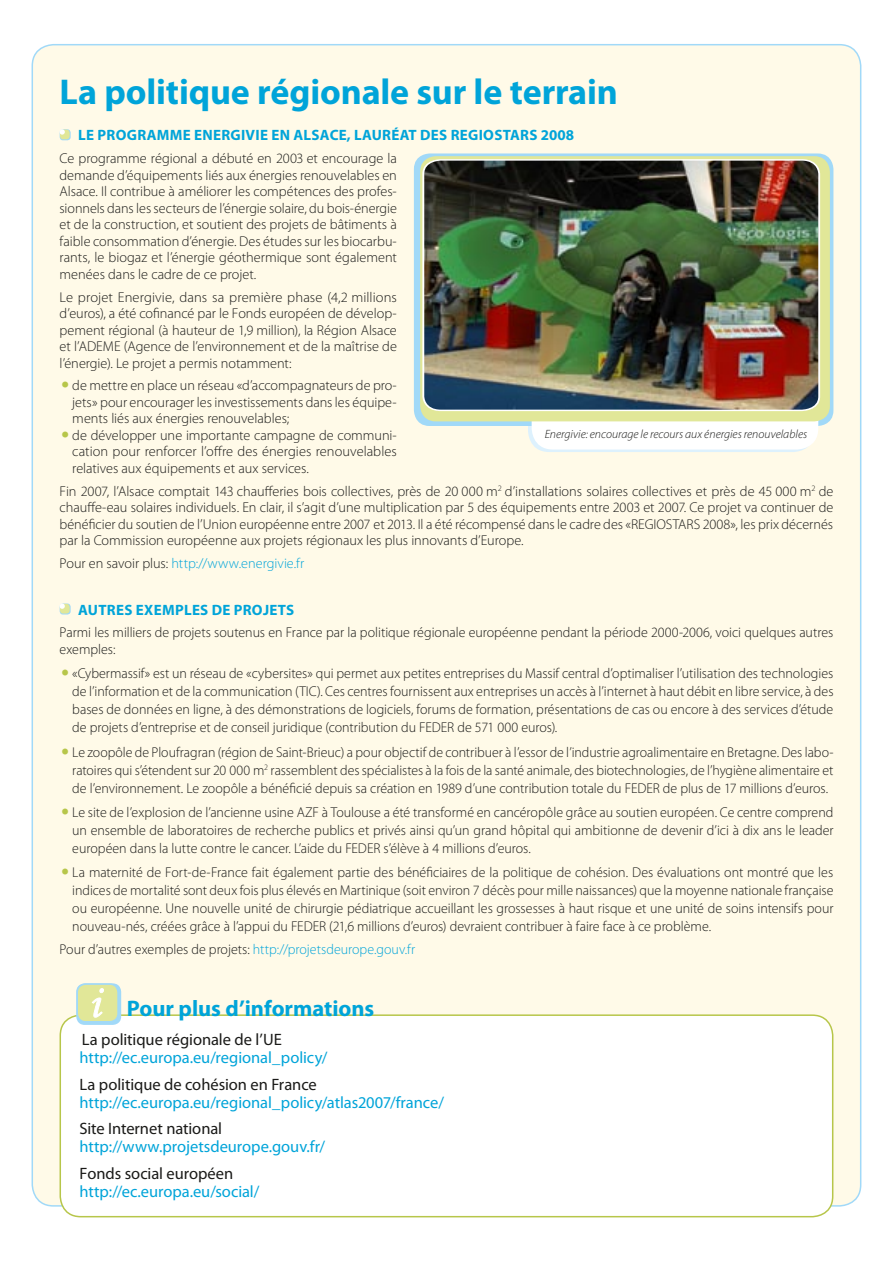
<style>
.page{position:relative;width:893px;height:1263px;background:#fff}
.page>*{position:absolute;margin:0;border:0;box-sizing:border-box;transform-origin:0 0}
.t1{font:700 36px "Myriad Pro";letter-spacing:-.005em;color:#00a4d9}
.t2{font:700 22.5px "Myriad Pro";letter-spacing:-.005em;color:#00a4d9}
.t3{font:16.5px "Myriad Pro";letter-spacing:-.005em;color:#00a4d9}
.t4{font:16.5px "Myriad Pro";letter-spacing:-.005em;color:#1a1a18}
.t5{font:700 15px "Myriad Pro";letter-spacing:.02em;color:#00a4d9}
.t6{font:300 14.25px/16.5px "Myriad Pro";color:#1a1a18;text-align:justify}
.t7{font:300 14.25px "Myriad Pro";color:#00a4d9}
.t8{font:italic 300 12px "Myriad Pro";letter-spacing:.005em;color:#1a1a18}
.s1{font-weight:900;font-size:21px;color:#b7c64a}
.s2{color:#1a1a18}
.s3{color:#00a4d9}
</style>
<div class="page">
<div style="left:32px;top:45px;width:829px;height:1161px;background:#fffae8;border-radius:21px"></div>
<svg style="left:60px;top:129px;width:11px;height:11px"></svg>
<div style="left:60px;top:130px;width:10px;height:9px;background:#e1e798;border-radius:3px"></div>
<svg style="left:60px;top:129px;width:5px;height:6px"></svg>
<svg style="left:60px;top:603px;width:11px;height:11px"></svg>
<div style="left:60px;top:604px;width:10px;height:9px;background:#e1e798;border-radius:3px"></div>
<svg style="left:60px;top:603px;width:5px;height:6px"></svg>
<svg style="left:528px;top:330px;width:287px;height:122px"></svg>
<div style="left:414px;top:153px;width:419px;height:273px;background:#a1d9f8;border-radius:16px"></div>
<div style="left:532px;top:327px;width:286px;height:122px;background:#fff;border-radius:21px"></div>
<div style="left:420px;top:156px;width:410px;height:265px;background:#e1e798;border-radius:16px"></div>
<img style="left:421px;top:158px;width:400px;height:254px">
<div style="left:60px;top:1015px;width:773px;height:202px;background:#fff;border-radius:21px"></div>
<div style="left:60px;top:1014px;width:773px;height:203px;border:2px solid #b7c64a;border-radius:21px"></div>
<div style="left:76px;top:983px;width:45px;height:42px;background:#a1d9f8;border-radius:9px"></div>
<div style="left:77px;top:984px;width:41px;height:38px;background:#e1e798;border-radius:9px"></div>
<div style="left:76px;top:983px;width:43px;height:39px;border:2px solid #a1d9f8;border-radius:9px"></div>
<svg style="left:92px;top:988px;width:12px;height:29px"></svg>
<h1 class="t1" style="left:60px;top:68px;width:560px">LA POLITIQUE RÉGIONALE SUR LE TERRAIN</h1>
<p class="t5" style="left:78px;top:125px;width:31px">LE PROGRAMME</p>
<p class="t5" style="left:194px;top:125px;width:18px">ENERGIVIE</p>
<p class="t5" style="left:271px;top:125px;width:42px">EN ALSACE</p>
<p class="t5" style="left:347px;top:125px;width:17px">, LAURÉAT</p>
<p class="t5" style="left:420px;top:125px;width:10px">DES</p>
<p class="t5" style="left:451px;top:125px;width:125px">REGIOSTARS 2008</p>
<p class="t6" style="left:60px;top:150px;width:339px">Ce programme régional a débuté en 2003 et encourage la demande d’équipements liés aux énergies renouvelables en Alsace. Il contribue à améliorer les compétences des profes&shy;sionnels dans les secteurs de l’énergie solaire, du bois-énergie et de la construction, et soutient des projets de bâtiments à faible consommation d’énergie. Des études sur les biocarbu&shy;rants, le biogaz et l’énergie géothermique sont également menées dans le cadre de ce projet.</p>
<p class="t6" style="left:60px;top:288px;width:339px">Le projet Energivie, dans sa première phase (4,2 millions d’euros), a été cofinancé par le Fonds européen de dévelop&shy;pement régional (à hauteur de 1,9 million), la Région Alsace et l’ADEME (Agence de l’environnement et de la maîtrise de l’énergie). Le projet a permis notamment:</p>
<p class="t6" style="left:72px;top:377px;width:326px;text-indent:-11px"><span class="s1">•</span> de mettre en place un réseau «d’accompagnateurs de pro&shy;jets» pour encourager les investissements dans les équipe&shy;ments liés aux énergies renouvelables;</p>
<p class="t6" style="left:72px;top:427px;width:326px;text-indent:-11px"><span class="s1">•</span> de développer une importante campagne de communi&shy;cation pour renforcer l’offre des énergies renouvelables relatives aux équipements et aux services.</p>
<p class="t6" style="left:60px;top:483px;width:775px">Fin 2007, l’Alsace comptait 143 chaufferies bois collectives, près de 20 000 m<sup>2</sup> d’installations solaires collectives et près de 45 000 m<sup>2</sup> de chauffe-eau solaires individuels. En clair, il s’agit d’une multiplication par 5 des équipements entre 2003 et 2007. Ce projet va continuer de bénéficier du soutien de l’Union européenne entre 2007 et 2013. Il a été récompensé dans le cadre des «REGIOSTARS 2008», les prix décernés par la Commission européenne aux projets régionaux les plus innovants d’Europe.</p>
<p class="t7" style="left:60px;top:555px;width:246px"><span class="s2">Pour en savoir plus:</span> http://www.energivie.fr</p>
<p class="t5" style="left:78px;top:600px;width:20px">AUTRES</p>
<p class="t5" style="left:136px;top:600px;width:28px">EXEMPLES</p>
<p class="t5" style="left:212px;top:600px;width:33px">DE PRO</p>
<p class="t5" style="left:263px;top:600px;width:16px">JETS</p>
<p class="t6" style="left:60px;top:624px;width:775px">Parmi les milliers de projets soutenus en France par la politique régionale européenne pendant la période 2000-2006, voici quelques autres exemples:</p>
<p class="t6" style="left:72px;top:664px;width:763px;line-height:18px;text-indent:-11px"><span class="s1">•</span> «Cybermassif» est un réseau de «cybersites» qui permet aux petites entreprises du Massif central d’optimaliser l’utilisation des technologies de l’information et de la communication (TIC). Ces centres fournissent aux entreprises un accès à l’internet à haut débit en libre service, à des bases de données en ligne, à des démonstrations de logiciels, forums de formation, présentations de cas ou encore à des services d’étude de projets d’entreprise et de conseil juridique (contribution du FEDER de 571 000 euros).</p>
<p class="t6" style="left:72px;top:743px;width:763px;line-height:18px;text-indent:-11px"><span class="s1">•</span> Le zoopôle de Ploufragran (région de Saint-Brieuc) a pour objectif de contribuer à l’essor de l’industrie agroalimentaire en Bretagne. Des labo&shy;ratoires qui s’étendent sur 20 000 m<sup>2</sup> rassemblent des spécialistes à la fois de la santé animale, des biotechnologies, de l’hygiène alimentaire et de l’environnement. Le zoopôle a bénéficié depuis sa création en 1989 d’une contribution totale du FEDER de plus de 17 millions d’euros.</p>
<p class="t6" style="left:72px;top:803px;width:763px;line-height:18px;text-indent:-11px"><span class="s1">•</span> Le site de l’explosion de l’ancienne usine AZF à Toulouse a été transformé en cancéropôle grâce au soutien européen. Ce centre comprend un ensemble de laboratoires de recherche publics et privés ainsi qu’un grand hôpital qui ambitionne de devenir d’ici à dix ans le leader européen dans la lutte contre le cancer. L’aide du FEDER s’élève à 4 millions d’euros.</p>
<p class="t6" style="left:72px;top:863px;width:763px;line-height:18px;text-indent:-11px"><span class="s1">•</span> La maternité de Fort-de-France fait également partie des bénéficiaires de la politique de cohésion. Des évaluations ont montré que les indices de mortalité sont deux fois plus élevés en Martinique (soit environ 7 décès pour mille naissances) que la moyenne nationale française ou européenne. Une nouvelle unité de chirurgie pédiatrique accueillant les grossesses à haut risque et une unité de soins intensifs pour nouveau-nés, créées grâce à l’appui du FEDER (21,6 millions d’euros) devraient contribuer à faire face à ce problème.</p>
<p class="t6" style="left:60px;top:941px;width:357px">Pour d’autres exemples de projets: <span class="s3">http://projetsdeurope.gouv.fr</span></p>
<p class="t8" style="left:545px;top:427px;width:264px">Energivie: encourage le recours aux énergies renouvelables</p>
<h2 class="t2" style="left:127px;top:994px;width:249px">POUR PLUS D’INFORMATIONS</h2>
<p class="t4" style="left:82px;top:1029px;width:201px">La politique régionale de l’UE</p>
<p class="t3" style="left:80px;top:1047px;width:250px">http://ec.europa.eu/regional_policy/</p>
<p class="t4" style="left:80px;top:1074px;width:239px">La politique de cohésion en France</p>
<p class="t3" style="left:80px;top:1092px;width:366px">http://ec.europa.eu/regional_policy/atlas2007/france/</p>
<p class="t4" style="left:80px;top:1118px;width:144px">Site Internet national</p>
<p class="t3" style="left:80px;top:1136px;width:247px">http://www.projetsdeurope.gouv.fr/</p>
<p class="t4" style="left:80px;top:1163px;width:155px">Fonds social européen</p>
<p class="t3" style="left:80px;top:1181px;width:181px">http://ec.europa.eu/social/</p>
</div>
